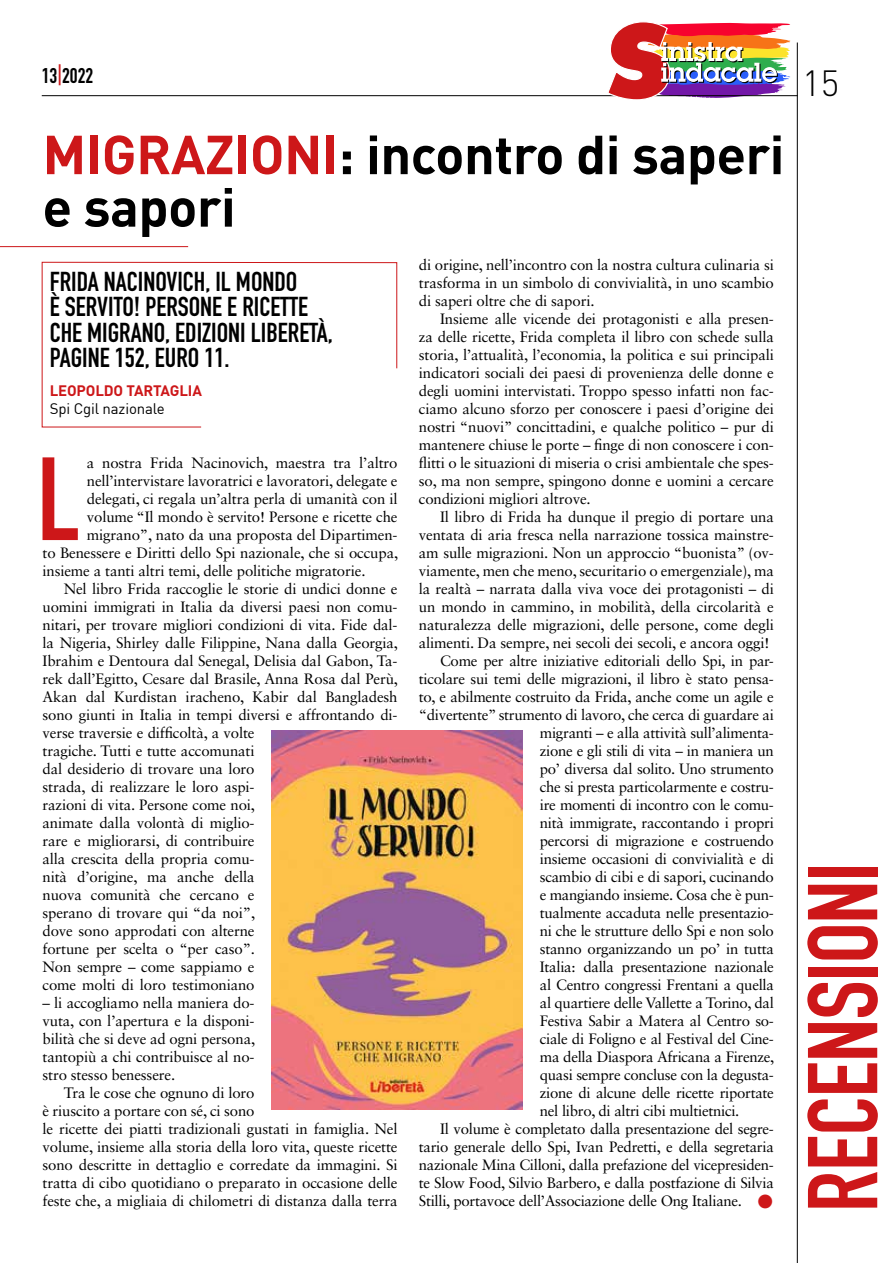
<style>
.page{position:relative;width:893px;height:1263px;background:#fff}
.page>*{position:absolute;margin:0;border:0;box-sizing:border-box;transform-origin:0 0}
.t1{font:116.1px "DIN Engschrift Std";color:#cd1719}
.t2{font:97.35px "DIN Engschrift Std";letter-spacing:-.015em;color:#cd1719}
.t3{font:700 54px/52.5px "DIN";letter-spacing:-.01em;color:#000}
.t4{font:300 36px "DIN";color:#000}
.t5{font:27px/25.5px "DIN Engschrift Std";color:#000}
.t6{font:21px "DIN Engschrift Std";color:#000}
.t7{font:15px/18px "Sabon LT Std";letter-spacing:-.01em;color:#000;text-align:justify}
.t8{font:700 15px "DIN";letter-spacing:-.01em;color:#cd1719}
.t9{font:15px "DIN";letter-spacing:-.01em;color:#000}
.s1{color:#cd1719}
</style>
<div class="page">
<hr style="left:42px;top:95px;width:756px;height:1px;background:#000">
<hr style="left:797px;top:43px;width:1px;height:1220px;background:#000">
<svg style="left:606px;top:22px;width:185px;height:78px"></svg>
<hr style="left:0;top:246px;width:188px;height:1px;background:#cd1719">
<svg style="left:41px;top:261px;width:356px;height:167px"></svg>
<img style="left:272px;top:730px;width:251px;height:380px">
<h3 class="t6" style="left:42px;top:63px;width:53px">13<span class="s1">|</span>2022</h3>
<h3 class="t4" style="left:802px;top:61px;width:39px">15</h3>
<h3 class="t3" style="left:43px;top:126px;width:743px"><span class="s1">MIGRAZIONI</span>: incontro di saperi e sapori</h3>
<h3 class="t5" style="left:50px;top:269px;width:285px">FRIDA NACINOVICH, IL MONDO<br>È SERVITO! PERSONE E RICETTE<br>CHE MIGRANO, EDIZIONI LIBERETÀ,<br>PAGINE 152, EURO 11.</h3>
<p class="t8" style="left:50px;top:381px;width:154px">LEOPOLDO TARTAGLIA</p>
<p class="t9" style="left:50px;top:399px;width:116px">Spi Cgil nazionale</p>
<p class="t7" style="left:419px;top:256px;width:357px">di origine, nell’incontro con la nostra cultura culinaria si trasforma in un simbolo di convivialità, in uno scambio di saperi oltre che di sapori.</p>
<p class="t7" style="left:419px;top:310px;width:357px;text-indent:21px">Insieme alle vicende dei protagonisti e alla presen&shy;za delle ricette, Frida completa il libro con schede sulla storia, l’attualità, l’economia, la politica e sui principali indicatori sociali dei paesi di provenienza delle donne e degli uomini intervistati. Troppo spesso infatti non fac&shy;ciamo alcuno sforzo per conoscere i paesi d’origine dei nostri “nuovi” concittadini, e qualche politico – pur di mantenere chiuse le porte – finge di non conoscere i con&shy;flitti o le situazioni di miseria o crisi ambientale che spes&shy;so, ma non sempre, spingono donne e uomini a cercare condizioni migliori altrove.</p>
<p class="t7" style="left:440px;top:508px;width:335px">Il libro di Frida ha dunque il pregio di portare una</p>
<p class="t7" style="left:419px;top:526px;width:357px">ventata di aria fresca nella narrazione tossica mainstre-</p>
<p class="t7" style="left:419px;top:544px;width:357px">am sulle migrazioni. Non un approccio “buonista” (ov-</p>
<p class="t7" style="left:419px;top:562px;width:357px">viamente, men che meno, securitario o emergenziale), ma</p>
<p class="t7" style="left:419px;top:580px;width:357px">la realtà – narrata dalla viva voce dei protagonisti – di</p>
<p class="t7" style="left:419px;top:598px;width:357px">un mondo in cammino, in mobilità, della circolarità e</p>
<p class="t7" style="left:419px;top:616px;width:357px">naturalezza delle migrazioni, delle persone, come degli</p>
<p class="t7" style="left:419px;top:634px;width:352px">alimenti. Da sempre, nei secoli dei secoli, e ancora oggi!</p>
<p class="t7" style="left:440px;top:652px;width:335px">Come per altre iniziative editoriali dello Spi, in par-</p>
<p class="t7" style="left:419px;top:670px;width:357px">ticolare sui temi delle migrazioni, il libro è stato pensa-</p>
<p class="t7" style="left:419px;top:688px;width:357px">to, e abilmente costruito da Frida, anche come un agile e</p>
<p class="t7" style="left:419px;top:706px;width:357px">“divertente” strumento di lavoro, che cerca di guardare ai</p>
<p class="t7" style="left:540px;top:724px;width:236px">migranti – e alla attività sull’alimenta-</p>
<p class="t7" style="left:540px;top:742px;width:236px">zione e gli stili di vita – in maniera un</p>
<p class="t7" style="left:540px;top:760px;width:236px">po’ diversa dal solito. Uno strumento</p>
<p class="t7" style="left:540px;top:778px;width:236px">che si presta particolarmente e costru-</p>
<p class="t7" style="left:540px;top:796px;width:236px">ire momenti di incontro con le comu-</p>
<p class="t7" style="left:540px;top:814px;width:236px">nità immigrate, raccontando i propri</p>
<p class="t7" style="left:540px;top:832px;width:236px">percorsi di migrazione e costruendo</p>
<p class="t7" style="left:540px;top:850px;width:235px">insieme occasioni di convivialità e di</p>
<p class="t7" style="left:540px;top:868px;width:236px">scambio di cibi e di sapori, cucinando</p>
<p class="t7" style="left:540px;top:886px;width:236px">e mangiando insieme. Cosa che è pun-</p>
<p class="t7" style="left:540px;top:904px;width:236px">tualmente accaduta nelle presentazio-</p>
<p class="t7" style="left:540px;top:922px;width:235px">ni che le strutture dello Spi e non solo</p>
<p class="t7" style="left:540px;top:940px;width:236px">stanno organizzando un po’ in tutta</p>
<p class="t7" style="left:540px;top:958px;width:236px">Italia: dalla presentazione nazionale</p>
<p class="t7" style="left:540px;top:976px;width:236px">al Centro congressi Frentani a quella</p>
<p class="t7" style="left:540px;top:994px;width:236px">al quartiere delle Vallette a Torino, dal</p>
<p class="t7" style="left:540px;top:1012px;width:236px">Festiva Sabir a Matera al Centro so-</p>
<p class="t7" style="left:540px;top:1030px;width:236px">ciale di Foligno e al Festival del Cine-</p>
<p class="t7" style="left:540px;top:1048px;width:236px">ma della Diaspora Africana a Firenze,</p>
<p class="t7" style="left:540px;top:1066px;width:235px">quasi sempre concluse con la degusta-</p>
<p class="t7" style="left:540px;top:1084px;width:236px">zione di alcune delle ricette riportate</p>
<p class="t7" style="left:540px;top:1102px;width:201px">nel libro, di altri cibi multietnici.</p>
<p class="t7" style="left:440px;top:1120px;width:335px">Il volume è completato dalla presentazione del segre-</p>
<p class="t7" style="left:419px;top:1138px;width:356px">tario generale dello Spi, Ivan Pedretti, e della segretaria</p>
<p class="t7" style="left:419px;top:1156px;width:357px">nazionale Mina Cilloni, dalla prefazione del vicepresiden-</p>
<p class="t7" style="left:419px;top:1174px;width:357px">te Slow Food, Silvio Barbero, e dalla postfazione di Silvia</p>
<p class="t7" style="left:419px;top:1192px;width:355px">Stilli, portavoce dell’Associazione delle Ong Italiane. <span class="s1">●</span></p>
<h1 class="t1" style="left:37px;top:431px;width:44px">L</h1>
<p class="t7" style="left:87px;top:454px;width:312px">a nostra Frida Nacinovich, maestra tra l’altro</p>
<p class="t7" style="left:87px;top:472px;width:312px">nell’intervistare lavoratrici e lavoratori, delegate e</p>
<p class="t7" style="left:87px;top:490px;width:312px">delegati, ci regala un’altra perla di umanità con il</p>
<p class="t7" style="left:87px;top:508px;width:312px">volume “Il mondo è servito! Persone e ricette che</p>
<p class="t7" style="left:87px;top:526px;width:312px">migrano”, nato da una proposta del Dipartimen-</p>
<p class="t7" style="left:43px;top:544px;width:357px">to Benessere e Diritti dello Spi nazionale, che si occupa,</p>
<p class="t7" style="left:43px;top:562px;width:324px">insieme a tanti altri temi, delle politiche migratorie.</p>
<p class="t7" style="left:64px;top:580px;width:335px">Nel libro Frida raccoglie le storie di undici donne e</p>
<p class="t7" style="left:43px;top:598px;width:357px">uomini immigrati in Italia da diversi paesi non comu-</p>
<p class="t7" style="left:43px;top:616px;width:357px">nitari, per trovare migliori condizioni di vita. Fide dal-</p>
<p class="t7" style="left:43px;top:634px;width:357px">la Nigeria, Shirley dalle Filippine, Nana dalla Georgia,</p>
<p class="t7" style="left:43px;top:652px;width:357px">Ibrahim e Dentoura dal Senegal, Delisia dal Gabon, Ta-</p>
<p class="t7" style="left:43px;top:670px;width:357px">rek dall’Egitto, Cesare dal Brasile, Anna Rosa dal Perù,</p>
<p class="t7" style="left:43px;top:688px;width:357px">Akan dal Kurdistan iracheno, Kabir dal Bangladesh</p>
<p class="t7" style="left:43px;top:706px;width:357px">sono giunti in Italia in tempi diversi e affrontando di-</p>
<p class="t7" style="left:43px;top:724px;width:214px">verse traversie e difficoltà, a volte</p>
<p class="t7" style="left:43px;top:742px;width:214px">tragiche. Tutti e tutte accomunati</p>
<p class="t7" style="left:43px;top:760px;width:214px">dal desiderio di trovare una loro</p>
<p class="t7" style="left:43px;top:778px;width:214px">strada, di realizzare le loro aspi-</p>
<p class="t7" style="left:43px;top:796px;width:214px">razioni di vita. Persone come noi,</p>
<p class="t7" style="left:43px;top:814px;width:214px">animate dalla volontà di miglio-</p>
<p class="t7" style="left:43px;top:832px;width:214px">rare e migliorarsi, di contribuire</p>
<p class="t7" style="left:43px;top:850px;width:214px">alla crescita della propria comu-</p>
<p class="t7" style="left:43px;top:868px;width:214px">nità d’origine, ma anche della</p>
<p class="t7" style="left:43px;top:886px;width:214px">nuova comunità che cercano e</p>
<p class="t7" style="left:43px;top:904px;width:214px">sperano di trovare qui “da noi”,</p>
<p class="t7" style="left:43px;top:922px;width:214px">dove sono approdati con alterne</p>
<p class="t7" style="left:43px;top:940px;width:214px">fortune per scelta o “per caso”.</p>
<p class="t7" style="left:43px;top:958px;width:214px">Non sempre – come sappiamo e</p>
<p class="t7" style="left:43px;top:976px;width:214px">come molti di loro testimoniano</p>
<p class="t7" style="left:43px;top:994px;width:214px">– li accogliamo nella maniera do&shy;vuta, con l’apertura e la disponi&shy;bilità che si deve ad ogni persona, tantopiù a chi contribuisce al no&shy;stro stesso benessere.</p>
<p class="t7" style="left:43px;top:1084px;width:357px;text-align:left;text-indent:21px">Tra le cose che ognuno di loro<br>è riuscito a portare con sé, ci sono<br>le ricette dei piatti tradizionali gustati in famiglia. Nel volume, insieme alla storia della loro vita, queste ricette sono descritte in dettaglio e corredate da immagini. Si tratta di cibo quotidiano o preparato in occasione delle feste che, a migliaia di chilometri di distanza dalla terra</p>
<h2 class="t2" style="left:786px;top:1212px;width:351px;rotate:-90deg">RECENSIONI</h2>
</div>
